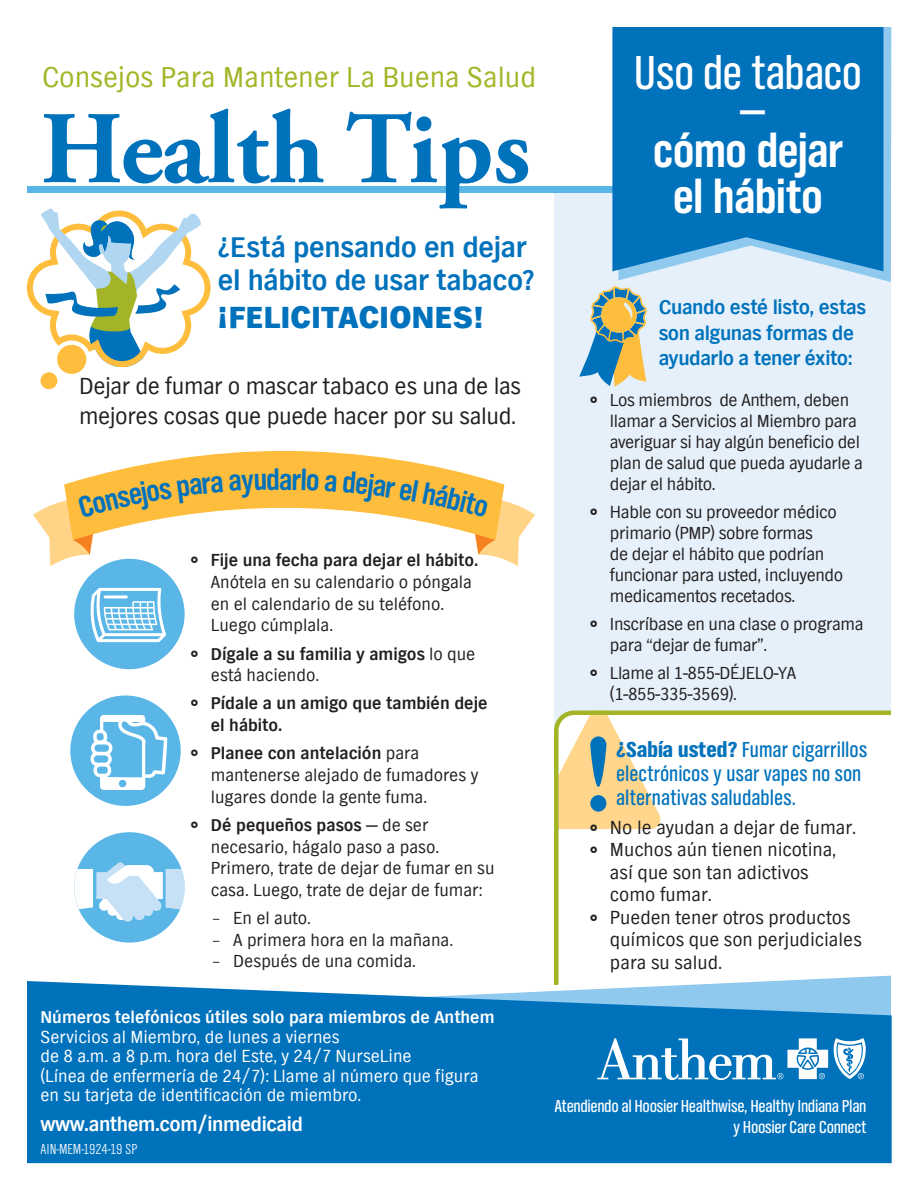
<style>
.page{position:relative;width:918px;height:1188px;background:#fff}
.page>*{position:absolute;margin:0;border:0;box-sizing:border-box;transform-origin:0 0}
.t1{font:700 102.75px "Adobe Garamond Pro";color:#0072bc}
.t2{font:700 49.5px/46.5px "TV Nord Cond EF";letter-spacing:-.005em;color:#fff;text-align:center}
.t3{font:49.5px/37.5px "TV Nord Cond EF";letter-spacing:-.01em;color:#fff;text-align:center}
.t4{font:800 31.5px "TV Nord EF";letter-spacing:.025em;color:#0072bc}
.t5{font:700 30.9px "TV Nord Cond EF";color:#0072bc}
.t6{font:700 30px/33px "TV Nord EF";letter-spacing:-.01em;color:#0072bc}
.t7{font:29.55px "TV Nord EF";color:#a3b526}
.t8{font:24px/30px "TV Nord EF";letter-spacing:-.02em;color:#231f20}
.t9{font:22.5px/24px "TV Nord Cond EF";color:#0072bc}
.t10{font:700 21px/25.5px "TV Nord EF";letter-spacing:-.02em;color:#0072bc}
.t11{font:700 21px "TV Nord EF";letter-spacing:-.02em;color:#fff}
.t12{font:19.5px/22.5px "TV Nord EF";color:#231f20}
.t13{font:18px/21px "TV Nord EF";letter-spacing:-.02em;color:#231f20}
.t14{font:18px/21.6px "TV Nord EF";color:#231f20}
.t15{font:18px/19.5px "TV Nord EF";color:#fff}
.t16{font:700 18px/21.6px "TV Nord EF";color:#231f20}
.t17{font:18px/21px "TV Nord Cond EF";letter-spacing:-.02em;color:#fff;text-align:right}
.t18{font:700 18px "TV Nord EF";color:#fff}
.t19{font:300 15px "TV Nord Cond EF";letter-spacing:-.005em;color:#fff}
.t20{font:9px "Wingdings";color:#231f20}
.s1{font-weight:900}
.s2{font-weight:700}
.s3{font-weight:400}
.s4{font-weight:300}
</style>
<div class="page">
<div style="left:554px;top:186px;width:337px;height:872px;background:#e5f0fa"></div>
<svg style="left:554px;top:710px;width:337px;height:256px"></svg>
<div style="left:27px;top:186px;width:838px;height:6px;background:#59b6e7"></div>
<svg style="left:618px;top:27px;width:273px;height:255px"></svg>
<svg style="left:612px;top:27px;width:272px;height:244px;fill:#0072bc"></svg>
<svg style="left:94px;top:451px;width:360px;height:60px;fill:#febd3c"></svg>
<div style="left:74px;top:559px;width:111px;height:110px;background:#59b6e7;border-radius:50%"></div>
<svg style="left:90px;top:588px;width:76px;height:54px"></svg>
<div style="left:70px;top:695px;width:111px;height:111px;background:#59b6e7;border-radius:50%"></div>
<svg style="left:90px;top:715px;width:78px;height:75px"></svg>
<div style="left:74px;top:832px;width:111px;height:111px;background:#59b6e7;border-radius:50%"></div>
<svg style="left:74px;top:862px;width:111px;height:60px"></svg>
<svg style="left:579px;top:286px;width:68px;height:101px"></svg>
<div style="left:41px;top:372px;width:16px;height:17px;background:#febd3c;border-radius:50%"></div>
<svg style="left:26px;top:208px;width:185px;height:168px"></svg>
<div style="left:590px;top:795px;width:16px;height:17px;background:#0072bc;border-radius:50%"></div>
<svg style="left:590px;top:736px;width:16px;height:51px"></svg>
<svg style="left:554px;top:966px;width:337px;height:15px"></svg>
<svg style="left:27px;top:981px;width:865px;height:182px;fill:#0072bc"></svg>
<svg style="left:597px;top:1038px;width:231px;height:42px"></svg>
<svg style="left:834px;top:1038px;width:32px;height:41px"></svg>
<svg style="left:33px;top:476px;width:190px;height:90px"></svg>
<svg style="left:229px;top:468px;width:50px;height:29px"></svg>
<svg style="left:293px;top:469px;width:26px;height:22px"></svg>
<svg style="left:325px;top:475px;width:12px;height:17px"></svg>
<svg style="left:343px;top:471px;width:192px;height:95px"></svg>
<p class="t7" style="left:42px;top:61px;width:496px">Consejos Para Mantener La Buena Salud</p>
<p class="t3" style="left:634px;top:54px;width:230px">Uso de tabaco —</p>
<h2 class="t2" style="left:653px;top:128px;width:191px">cómo dejar el hábito</h2>
<h1 class="t1" style="left:40px;top:90px;width:492px">Health Tips</h1>
<p class="t6" style="left:218px;top:232px;width:318px">¿Está pensando en dejar el hábito de usar tabaco?</p>
<p class="t4" style="left:218px;top:299px;width:267px">¡FELICITACIONES!</p>
<p class="t10" style="left:659px;top:295px;width:209px">Cuando esté listo, estas son algunas formas de ayudarlo a tener éxito:</p>
<p class="t13" style="left:610px;top:390px;width:254px;text-indent:-20px">• Los miembros de Anthem, deben llamar a Servicios al Miembro para averiguar si hay algún beneficio del plan de salud que pueda ayudarle a dejar el hábito.</p>
<p class="t13" style="left:610px;top:502px;width:235px;text-indent:-20px">• Hable con su proveedor médico primario (PMP) sobre formas<br>de dejar el hábito que podrían funcionar para usted, incluyendo medicamentos recetados.</p>
<p class="t13" style="left:610px;top:614px;width:255px;text-indent:-20px">• Inscríbase en una clase o programa para “dejar de fumar”.</p>
<p class="t13" style="left:610px;top:663px;width:188px;text-indent:-20px">• Llame al 1-855-DÉJELO-YA (1-855-335-3569).</p>
<p class="t9" style="left:616px;top:737px;width:253px"><span class="s1">¿Sabía usted?</span> Fumar cigarrillos electrónicos y usar vapes no son alternativas saludables.</p>
<p class="t12" style="left:590px;top:817px;width:268px">• No le ayudan a dejar de fumar.</p>
<p class="t12" style="left:610px;top:839px;width:228px;text-indent:-20px">• Muchos aún tienen nicotina, así que son tan adictivos como fumar.</p>
<p class="t12" style="left:610px;top:907px;width:253px;text-indent:-20px">• Pueden tener otros productos químicos que son perjudiciales para su salud.</p>
<p class="t8" style="left:79px;top:372px;width:443px">Dejar de fumar o mascar tabaco es una de las mejores cosas que puede hacer por su salud.</p>
<h2 class="t5" style="left:279px;top:463px;width:15px">a</h2>
<p class="t14" style="left:211px;top:550px;width:269px;text-indent:-20px">• <span class="s2">Fije una fecha para dejar el hábito.<br></span>Anótela en su calendario o póngala en el calendario de su teléfono.<br>Luego cúmplala.</p>
<p class="t16" style="left:211px;top:643px;width:266px;text-indent:-20px">• Dígale a su familia y amigos <span class="s3">lo que está haciendo.</span></p>
<p class="t16" style="left:211px;top:693px;width:278px;text-indent:-20px">• Pídale a un amigo que también deje el hábito.</p>
<p class="t14" style="left:211px;top:743px;width:269px;text-indent:-20px">• <span class="s2">Planee con antelación</span> para mantenerse alejado de fumadores y lugares donde la gente fuma.</p>
<p class="t20" style="left:191px;top:820px;width:10px">•</p>
<p class="t14" style="left:211px;top:815px;width:285px"><span class="s2">Dé pequeños pasos</span> — de ser necesario, hágalo paso a paso.<br>Primero, trate de dejar de fumar en su casa. Luego, trate de dejar de fumar:</p>
<p class="t13" style="left:213px;top:908px;width:99px"><span class="s4">–</span> En el auto.</p>
<p class="t14" style="left:213px;top:929px;width:242px"><span class="s4">–</span> A primera hora en la mañana.</p>
<p class="t14" style="left:213px;top:951px;width:205px"><span class="s4">–</span> Después de una comida.</p>
<p class="t18" style="left:40px;top:1007px;width:456px">Números telefónicos útiles solo para miembros de Anthem</p>
<p class="t15" style="left:40px;top:1027px;width:301px">Servicios al Miembro, de lunes a viernes</p>
<p class="t15" style="left:40px;top:1047px;width:373px">de 8 a.m. a 8 p.m. hora del Este, y 24/7 NurseLine</p>
<p class="t15" style="left:40px;top:1066px;width:440px">(Línea de enfermería de 24/7): Llame al número que figura en su tarjeta de identificación de miembro.</p>
<p class="t11" style="left:40px;top:1112px;width:264px">www.anthem.com/inmedicaid</p>
<p class="t19" style="left:41px;top:1141px;width:98px">AIN-MEM-1924-19 SP</p>
<p class="t17" style="left:554px;top:1096px;width:314px">Atendiendo al Hoosier Healthwise, Healthy Indiana Plan y Hoosier Care Connect</p>
</div>
